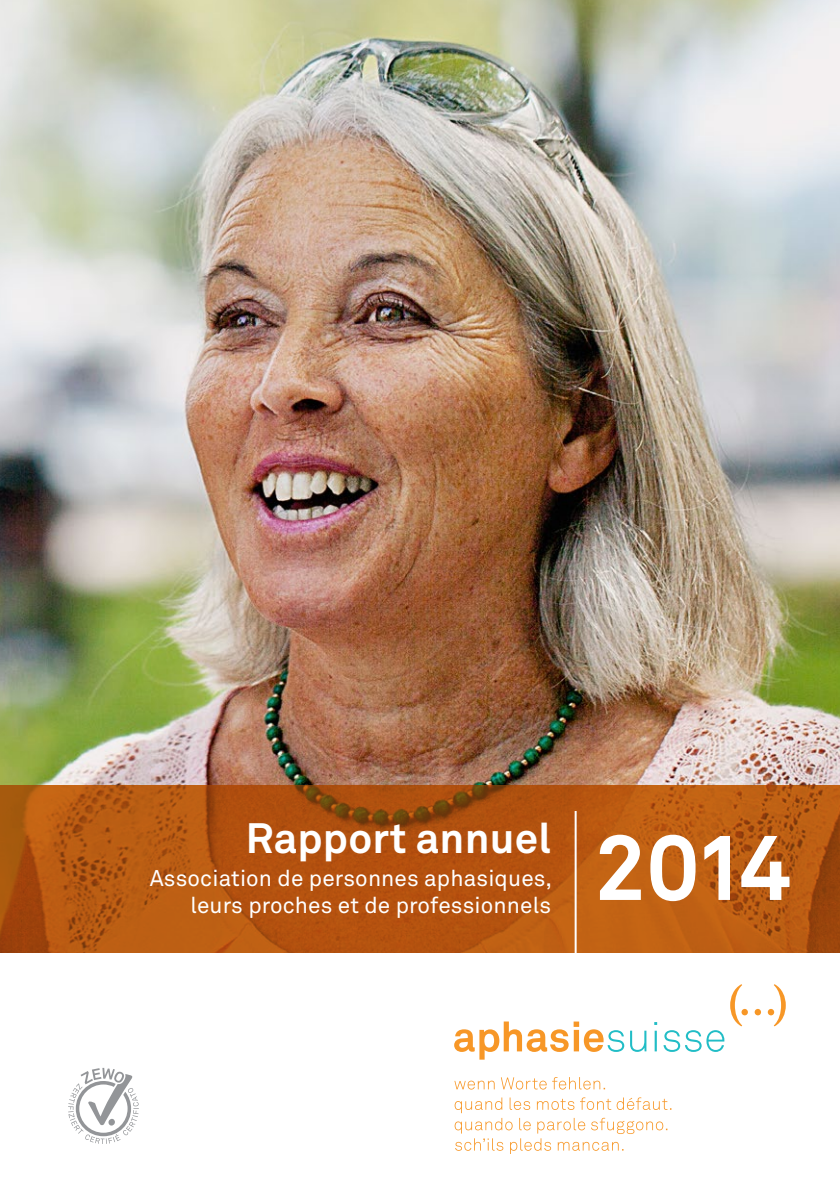
<style>
.page{position:relative;width:840px;height:1191px;background:#fff}
.page>*{position:absolute;margin:0;border:0;box-sizing:border-box;transform-origin:0 0}
.t1{font:700 92px "Akkurat";color:#fff}
.t2{font:700 42px "Akkurat";letter-spacing:.005em;color:#fff}
.t3{font:22.4px/27px "Akkurat";letter-spacing:.005em;color:#fff;text-align:right}
</style>
<div class="page">
<img style="left:0;top:0;width:839px;height:785px">
<svg style="left:0;top:785px;width:839px;height:167px;background:#b45610"></svg>
<svg style="left:454px;top:984px;width:331px;height:75px"></svg>
<svg style="left:454px;top:1097px;width:217px;height:57px"></svg>
<svg style="left:454px;top:1077px;width:150px;height:12px"></svg>
<hr style="left:574px;top:811px;width:2px;height:156px;background:#fff">
<svg style="left:68px;top:1067px;width:71px;height:77px"></svg>
<h2 class="t2" style="left:246px;top:812px;width:306px">Rapport annuel</h2>
<p class="t3" style="left:150px;top:864px;width:403px">Association de personnes aphasiques, leurs proches et de professionnels</p>
<h1 class="t1" style="left:594px;top:810px;width:198px">2014</h1>
</div>
